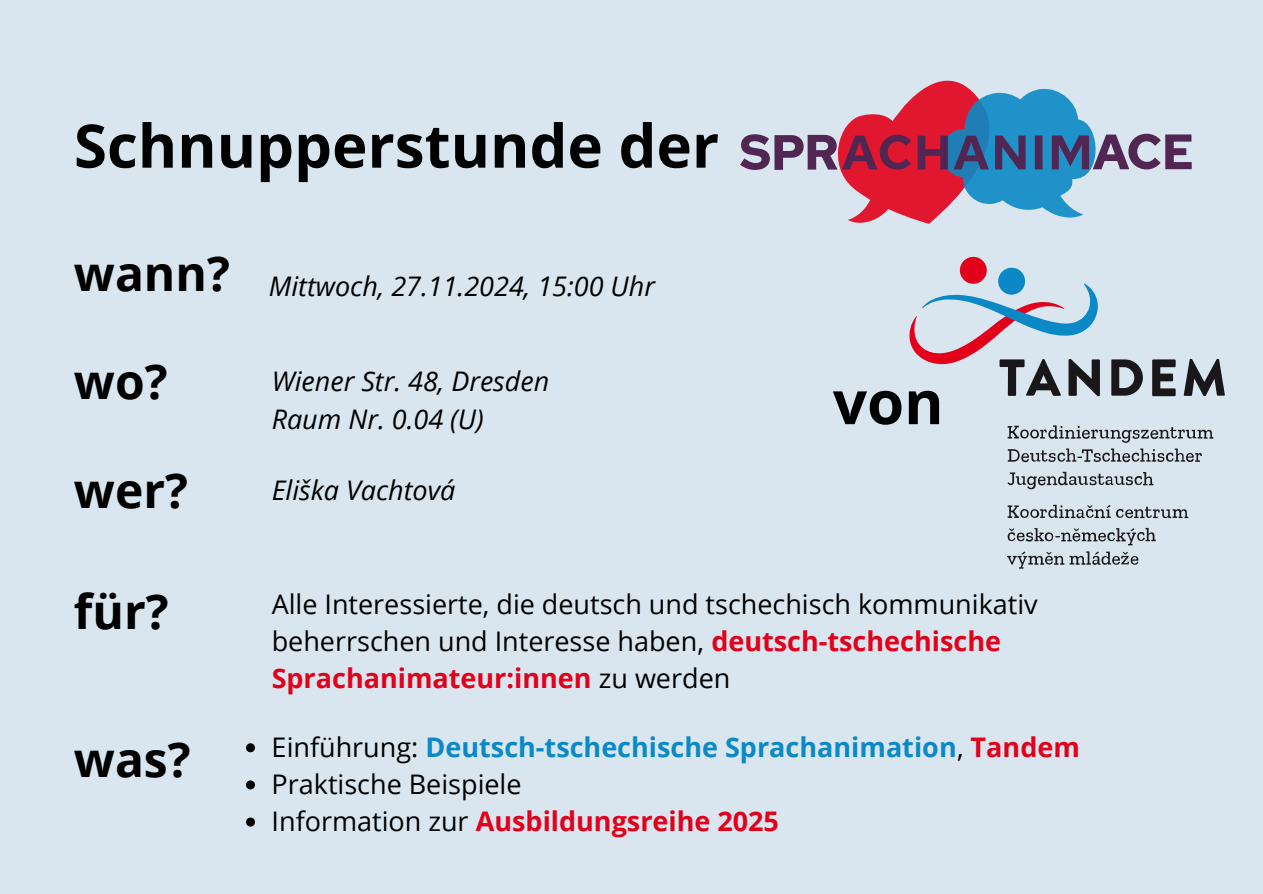
<style>
.page{position:relative;width:1263px;height:894px;background:#fff}
.page>*{position:absolute;margin:0;border:0;box-sizing:border-box;transform-origin:0 0}
.t1{font:700 60px "Open Sans";color:#000}
.t2{font:700 48px "Open Sans";color:#000}
.t3{font:27px/37.2px "Open Sans";color:#000}
.t4{font:italic 27px "Open Sans";color:#000}
.t5{font:700 27px "Open Sans";color:#0b89c6}
.t6{font:700 27px "Open Sans";color:#e2001a}
.s1{font-weight:700;color:#e2001a}
.s2{font-weight:400;color:#000}
.s3{color:#e2001a}
</style>
<div class="page">
<div style="left:0;top:0;width:1263px;height:893px;background:#d9e6ef"></div>
<svg style="left:740px;top:80px;width:452px;height:144px"></svg>
<svg style="left:1007px;top:471px;width:146px;height:18px"></svg>
<svg style="left:1008px;top:448px;width:194px;height:14px"></svg>
<svg style="left:1008px;top:425px;width:205px;height:17px"></svg>
<svg style="left:1007px;top:551px;width:131px;height:17px"></svg>
<svg style="left:1007px;top:527px;width:149px;height:18px"></svg>
<svg style="left:1008px;top:504px;width:180px;height:14px"></svg>
<svg style="left:1111px;top:359px;width:32px;height:36px"></svg>
<svg style="left:1152px;top:359px;width:24px;height:37px"></svg>
<svg style="left:1184px;top:359px;width:41px;height:37px"></svg>
<svg style="left:909px;top:283px;width:191px;height:113px"></svg>
<div style="left:998px;top:268px;width:27px;height:26px;background:#0b89c6;border-radius:50%"></div>
<div style="left:960px;top:257px;width:27px;height:27px;background:#e2001a;border-radius:50%"></div>
<svg style="left:246px;top:743px;width:9px;height:9px"></svg>
<svg style="left:246px;top:780px;width:9px;height:9px"></svg>
<svg style="left:246px;top:817px;width:9px;height:9px"></svg>
<p class="t1" style="left:74px;top:103px;width:647px">Schnupperstunde der</p>
<h2 class="t2" style="left:74px;top:239px;width:158px">wann?</h2>
<p class="t2" style="left:74px;top:348px;width:95px">wo?</p>
<p class="t2" style="left:74px;top:456px;width:116px">wer?</p>
<h2 class="t4" style="left:269px;top:267px;width:388px">Mittwoch, 27.11.2024, 15:00 Uhr</h2>
<p class="t4" style="left:272px;top:362px;width:279px">Wiener Str. 48, Dresden</p>
<p class="t4" style="left:272px;top:399px;width:214px">Raum Nr. 0.04 (U)</p>
<h1 class="t4" style="left:272px;top:471px;width:185px">Eliška Vachtová</h1>
<h1 class="t1" style="left:833px;top:360px;width:112px">von</h1>
<h2 class="t2" style="left:74px;top:578px;width:96px">für?</h2>
<p class="t3" style="left:272px;top:584px;width:767px">Alle Interessierte, die deutsch und tschechisch kommunikativ beherrschen und Interesse haben, <span class="s1">deutsch-tschechische<br>Sprachanimateur:innen</span> zu werden</p>
<h2 class="t2" style="left:74px;top:725px;width:118px">was?</h2>
<p class="t5" style="left:272px;top:727px;width:810px"><span class="s2">Einführung:</span> Deutsch-tschechische Sprachanimation<span class="s2">,</span> <span class="s3">Tandem</span></p>
<h2 class="t3" style="left:272px;top:764px;width:251px">Praktische Beispiele</h2>
<p class="t6" style="left:272px;top:802px;width:509px"><span class="s2">Information zur</span> Ausbildungsreihe 2025</p>
</div>
